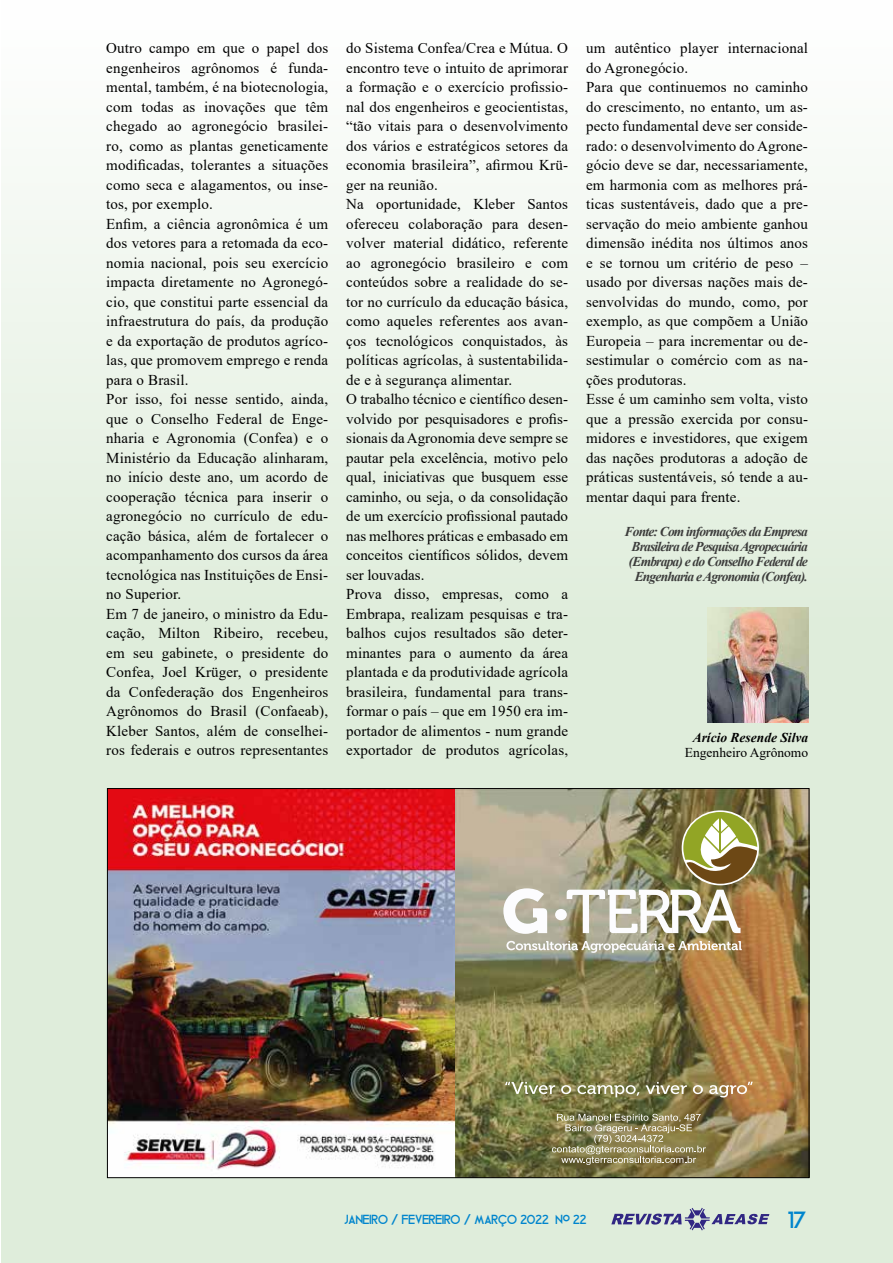
<style>
.page{position:relative;width:893px;height:1263px;background:#fff}
.page>*{position:absolute;margin:0;border:0;box-sizing:border-box;transform-origin:0 0}
.t1{font:24px "Blissful Thinking";color:#0085cd}
.t2{font:15px/19.5px "Times New Roman";letter-spacing:.01em;color:#000}
.t3{font:italic 700 13.5px/15px "Times New Roman";letter-spacing:-.06em;color:#3c3c3b;text-align:right}
.t4{font:13.5px "Blissful Thinking";color:#0085cd}
.t5{font:italic 700 13.5px "Times New Roman";color:#000}
.t6{font:13.5px "Times New Roman";color:#000}
</style>
<div class="page">
<div style="left:1px;top:0;width:892px;height:1263px;background:linear-gradient(to bottom,#f8fbf7,#d2e3cc)"></div>
<img style="left:109px;top:790px;width:346px;height:386px">
<img style="left:455px;top:790px;width:352px;height:386px">
<svg style="left:683px;top:812px;width:74px;height:72px"></svg>
<svg style="left:503px;top:888px;width:44px;height:46px"></svg>
<svg style="left:567px;top:890px;width:173px;height:43px"></svg>
<svg style="left:506px;top:941px;width:236px;height:12px"></svg>
<div style="left:555px;top:909px;width:12px;height:11px;background:#fcfcfe;border-radius:50%"></div>
<svg style="left:505px;top:1082px;width:50px;height:12px"></svg>
<svg style="left:561px;top:1085px;width:10px;height:9px"></svg>
<svg style="left:577px;top:1085px;width:62px;height:12px"></svg>
<svg style="left:646px;top:1082px;width:41px;height:12px"></svg>
<svg style="left:693px;top:1085px;width:10px;height:9px"></svg>
<svg style="left:709px;top:1082px;width:44px;height:15px"></svg>
<svg style="left:552px;top:1114px;width:154px;height:51px;background:#958d64"></svg>
<svg style="left:611px;top:1208px;width:158px;height:22px;background:#adb4c2"></svg>
<img style="left:708px;top:608px;width:100px;height:115px">
<p class="t2" style="left:106px;top:38px;width:223px">Outro campo em que o papel dos engenheiros agrônomos é funda&shy;mental, também, é na biotecnologia, com todas as inovações que têm chegado ao agronegócio brasilei&shy;ro, como as plantas geneticamente modificadas, tolerantes a situações como seca e alagamentos, ou inse&shy;tos, por exemplo.<br>Enfim, a ciência agronômica é um dos vetores para a retomada da eco&shy;nomia nacional, pois seu exercício impacta diretamente no Agronegó&shy;cio, que constitui parte essencial da infraestrutura do país, da produção e da exportação de produtos agríco&shy;las, que promovem emprego e renda para o Brasil.<br>Por isso, foi nesse sentido, ainda, que o Conselho Federal de Enge&shy;nharia e Agronomia (Confea) e o<br>Ministério da Educação alinharam, no início deste ano, um acordo de cooperação técnica para inserir o agronegócio no currículo de edu&shy;cação básica, além de fortalecer o acompanhamento dos cursos da área tecnológica nas Instituições de Ensi&shy;no Superior.<br>Em 7 de janeiro, o ministro da Edu&shy;cação, Milton Ribeiro, recebeu, em seu gabinete, o presidente do<br>Confea, Joel Krüger, o presidente da Confederação dos Engenheiros<br>Agrônomos do Brasil (Confaeab),<br>Kleber Santos, além de conselhei&shy;ros federais e outros representantes</p>
<p class="t2" style="left:346px;top:38px;width:223px">do Sistema Confea/Crea e Mútua. O encontro teve o intuito de aprimorar a formação e o exercício profissio&shy;nal dos engenheiros e geocientistas, “tão vitais para o desenvolvimento dos vários e estratégicos setores da economia brasileira”, afirmou Krü&shy;ger na reunião.<br>Na oportunidade, Kleber Santos ofereceu colaboração para desen&shy;volver material didático, referente ao agronegócio brasileiro e com conteúdos sobre a realidade do se&shy;tor no currículo da educação básica, como aqueles referentes aos avan&shy;ços tecnológicos conquistados, às políticas agrícolas, à sustentabilida&shy;de e à segurança alimentar.<br>O trabalho técnico e científico desen&shy;volvido por pesquisadores e profis&shy;sionais da Agronomia deve sempre se pautar pela excelência, motivo pelo qual, iniciativas que busquem esse caminho, ou seja, o da consolidação de um exercício profissional pautado nas melhores práticas e embasado em conceitos científicos sólidos, devem ser louvadas.<br>Prova disso, empresas, como a Embrapa, realizam pesquisas e tra&shy;balhos cujos resultados são deter&shy;minantes para o aumento da área plantada e da produtividade agrícola brasileira, fundamental para trans&shy;formar o país – que em 1950 era im&shy;portador de alimentos - num grande exportador de produtos agrícolas,</p>
<p class="t2" style="left:586px;top:38px;width:223px">um autêntico player internacional do Agronegócio.<br>Para que continuemos no caminho do crescimento, no entanto, um as&shy;pecto fundamental deve ser conside&shy;rado: o desenvolvimento do Agrone&shy;gócio deve se dar, necessariamente, em harmonia com as melhores prá&shy;ticas sustentáveis, dado que a pre&shy;servação do meio ambiente ganhou dimensão inédita nos últimos anos e se tornou um critério de peso – usado por diversas nações mais de&shy;senvolvidas do mundo, como, por exemplo, as que compõem a União<br>Europeia – para incrementar ou de&shy;sestimular o comércio com as na&shy;ções produtoras.<br>Esse é um caminho sem volta, visto que a pressão exercida por consu&shy;midores e investidores, que exigem das nações produtoras a adoção de práticas sustentáveis, só tende a au&shy;mentar daqui para frente.</p>
<p class="t3" style="left:625px;top:524px;width:185px">Fonte: Com informações da Empresa Brasileira de Pesquisa Agropecuária (Embrapa) e do Conselho Federal de Engenharia e Agronomia (Confea).</p>
<p class="t5" style="left:693px;top:728px;width:117px">Arício Resende Silva</p>
<p class="t6" style="left:685px;top:743px;width:125px">Engenheiro Agrônomo</p>
<p class="t4" style="left:345px;top:1212px;width:243px">JANEIRO / FEVEREIRO / MARÇO 2022 Nº 22</p>
<h1 class="t1" style="left:788px;top:1206px;width:20px">17</h1>
</div>
